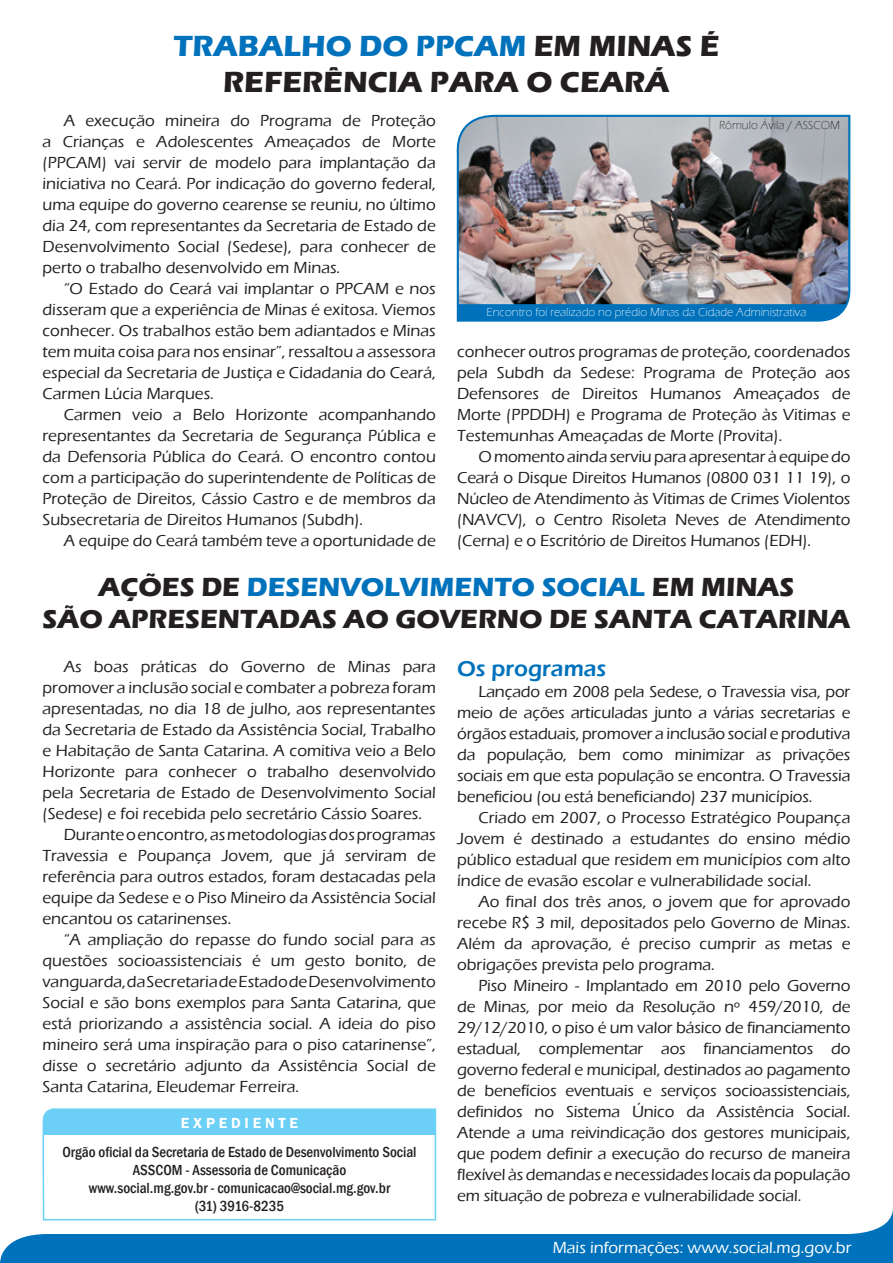
<style>
.page{position:relative;width:893px;height:1263px;background:#fff}
.page>*{position:absolute;margin:0;border:0;box-sizing:border-box;transform-origin:0 0}
.t1{font:700 30px "Eras ITC";color:#0072bc}
.t2{font:700 30px "Eras ITC";color:#231f20}
.t3{font:700 27px "Eras ITC";color:#231f20}
.t4{font:700 27px "Eras ITC";color:#0072bc}
.t5{font:600 22.5px "Eras ITC";color:#0072bc}
.t6{font:500 16.5px/21px "Eras ITC";color:#231f20;text-align:justify}
.t7{font:500 16.5px "Eras ITC";color:#fff}
.t8{font:500 condensed 15px "Franklin Gothic";color:#231f20}
.t9{font:600 15px "Franklin Gothic";color:#fff}
.t10{font:300 12px "Eras ITC";color:#fff}
.t11{font:300 12px "Eras ITC";color:#231f20}
.s1{color:#231f20}
</style>
<div class="page">
<svg style="left:0;top:1209px;width:893px;height:54px;fill:#0072bc"></svg>
<img style="left:456px;top:114px;width:395px;height:208px">
<svg style="left:458px;top:304px;width:389px;height:16px;background:#0474bc"></svg>
<svg style="left:42px;top:1108px;width:395px;height:113px"></svg>
<p class="t1" style="left:173px;top:29px;width:548px">TRABALHO DO PPCAM <span class="s1">EM MINAS É</span></p>
<p class="t2" style="left:223px;top:65px;width:448px">REFERÊNCIA PARA O CEARÁ</p>
<p class="t6" style="left:43px;top:110px;width:395px;text-indent:21px">A execução mineira do Programa de Proteção a Crianças e Adolescentes Ameaçados de Morte (PPCAM) vai servir de modelo para implantação da iniciativa no Ceará. Por indicação do governo federal, uma equipe do governo cearense se reuniu, no último dia 24, com representantes da Secretaria de Estado de Desenvolvimento Social (Sedese), para conhecer de perto o trabalho desenvolvido em Minas.</p>
<p class="t6" style="left:43px;top:278px;width:395px;text-indent:21px">“O Estado do Ceará vai implantar o PPCAM e nos disseram que a experiência de Minas é exitosa. Viemos conhecer. Os trabalhos estão bem adiantados e Minas tem muita coisa para nos ensinar”, ressaltou a assessora especial da Secretaria de Justiça e Cidadania do Ceará, Carmen Lúcia Marques.</p>
<p class="t6" style="left:43px;top:404px;width:395px;text-indent:21px">Carmen veio a Belo Horizonte acompanhando representantes da Secretaria de Segurança Pública e da Defensoria Pública do Ceará. O encontro contou com a participação do superintendente de Políticas de Proteção de Direitos, Cássio Castro e de membros da Subsecretaria de Direitos Humanos (Subdh).</p>
<p class="t6" style="left:64px;top:530px;width:374px">A equipe do Ceará também teve a oportunidade de</p>
<p class="t11" style="left:719px;top:118px;width:122px">Rômulo Ávila / ASSCOM</p>
<p class="t10" style="left:486px;top:305px;width:321px">Encontro foi realizado no prédio Minas da Cidade Administrativa</p>
<p class="t6" style="left:457px;top:342px;width:395px">conhecer outros programas de proteção, coordenados pela Subdh da Sedese: Programa de Proteção aos Defensores de Direitos Humanos Ameaçados de Morte (PPDDH) e Programa de Proteção às Vitimas e Testemunhas Ameaçadas de Morte (Provita).</p>
<p class="t6" style="left:457px;top:447px;width:395px;text-indent:21px">O momento ainda serviu para apresentar à equipe do Ceará o Disque Direitos Humanos (0800 031 11 19), o Núcleo de Atendimento às Vitimas de Crimes Violentos (NAVCV), o Centro Risoleta Neves de Atendimento (Cerna) e o Escritório de Direitos Humanos (EDH).</p>
<p class="t4" style="left:99px;top:571px;width:697px"><span class="s1">AÇÕES DE</span> DESENVOLVIMENTO SOCIAL <span class="s1">EM MINAS</span></p>
<p class="t3" style="left:43px;top:603px;width:809px">SÃO APRESENTADAS AO GOVERNO DE SANTA CATARINA</p>
<p class="t6" style="left:43px;top:656px;width:395px;text-indent:21px">As boas práticas do Governo de Minas para promover a inclusão social e combater a pobreza foram apresentadas, no dia 18 de julho, aos representantes da Secretaria de Estado da Assistência Social, Trabalho e Habitação de Santa Catarina. A comitiva veio a Belo Horizonte para conhecer o trabalho desenvolvido pela Secretaria de Estado de Desenvolvimento Social (Sedese) e foi recebida pelo secretário Cássio Soares.</p>
<p class="t6" style="left:43px;top:824px;width:395px;text-indent:21px">Durante o encontro, as metodologias dos programas Travessia e Poupança Jovem, que já serviram de referência para outros estados, foram destacadas pela equipe da Sedese e o Piso Mineiro da Assistência Social encantou os catarinenses.</p>
<p class="t6" style="left:43px;top:929px;width:395px;text-indent:21px">“A ampliação do repasse do fundo social para as questões socioassistenciais é um gesto bonito, de vanguarda, da Secretaria de Estado de Desenvolvimento Social e são bons exemplos para Santa Catarina, que está priorizando a assistência social. A ideia do piso mineiro será uma inspiração para o piso catarinense”, disse o secretário adjunto da Assistência Social de Santa Catarina, Eleudemar Ferreira.</p>
<p class="t9" style="left:181px;top:1114px;width:119px">E X P E D I E N T E</p>
<p class="t8" style="left:62px;top:1142px;width:356px">Orgão oficial da Secretaria de Estado de Desenvolvimento Social</p>
<p class="t8" style="left:133px;top:1160px;width:215px">ASSCOM - Assessoria de Comunicação</p>
<p class="t8" style="left:89px;top:1178px;width:303px">www.social.mg.gov.br - comunicacao@social.mg.gov.br</p>
<p class="t8" style="left:195px;top:1196px;width:91px">(31) 3916-8235</p>
<p class="t5" style="left:457px;top:655px;width:151px">Os programas</p>
<p class="t6" style="left:457px;top:681px;width:395px;text-indent:21px">Lançado em 2008 pela Sedese, o Travessia visa, por meio de ações articuladas junto a várias secretarias e órgãos estaduais, promover a inclusão social e produtiva da população, bem como minimizar as privações sociais em que esta população se encontra. O Travessia beneficiou (ou está beneficiando) 237 municípios.</p>
<p class="t6" style="left:457px;top:807px;width:395px;text-indent:21px">Criado em 2007, o Processo Estratégico Poupança Jovem é destinado a estudantes do ensino médio público estadual que residem em municípios com alto índice de evasão escolar e vulnerabilidade social.</p>
<p class="t6" style="left:457px;top:891px;width:395px;text-indent:21px">Ao final dos três anos, o jovem que for aprovado recebe R$ 3 mil, depositados pelo Governo de Minas.<br>Além da aprovação, é preciso cumprir as metas e obrigações prevista pelo programa.</p>
<p class="t6" style="left:457px;top:975px;width:395px;text-indent:21px">Piso Mineiro - Implantado em 2010 pelo Governo de Minas, por meio da Resolução nº 459/2010, de 29/12/2010, o piso é um valor básico de financiamento estadual, complementar aos financiamentos do governo federal e municipal, destinados ao pagamento de benefícios eventuais e serviços socioassistenciais, definidos no Sistema Único da Assistência Social.<br>Atende a uma reivindicação dos gestores municipais, que podem definir a execução do recurso de maneira flexível às demandas e necessidades locais da população em situação de pobreza e vulnerabilidade social.</p>
<p class="t7" style="left:553px;top:1238px;width:300px">Mais informações: www.social.mg.gov.br</p>
</div>
